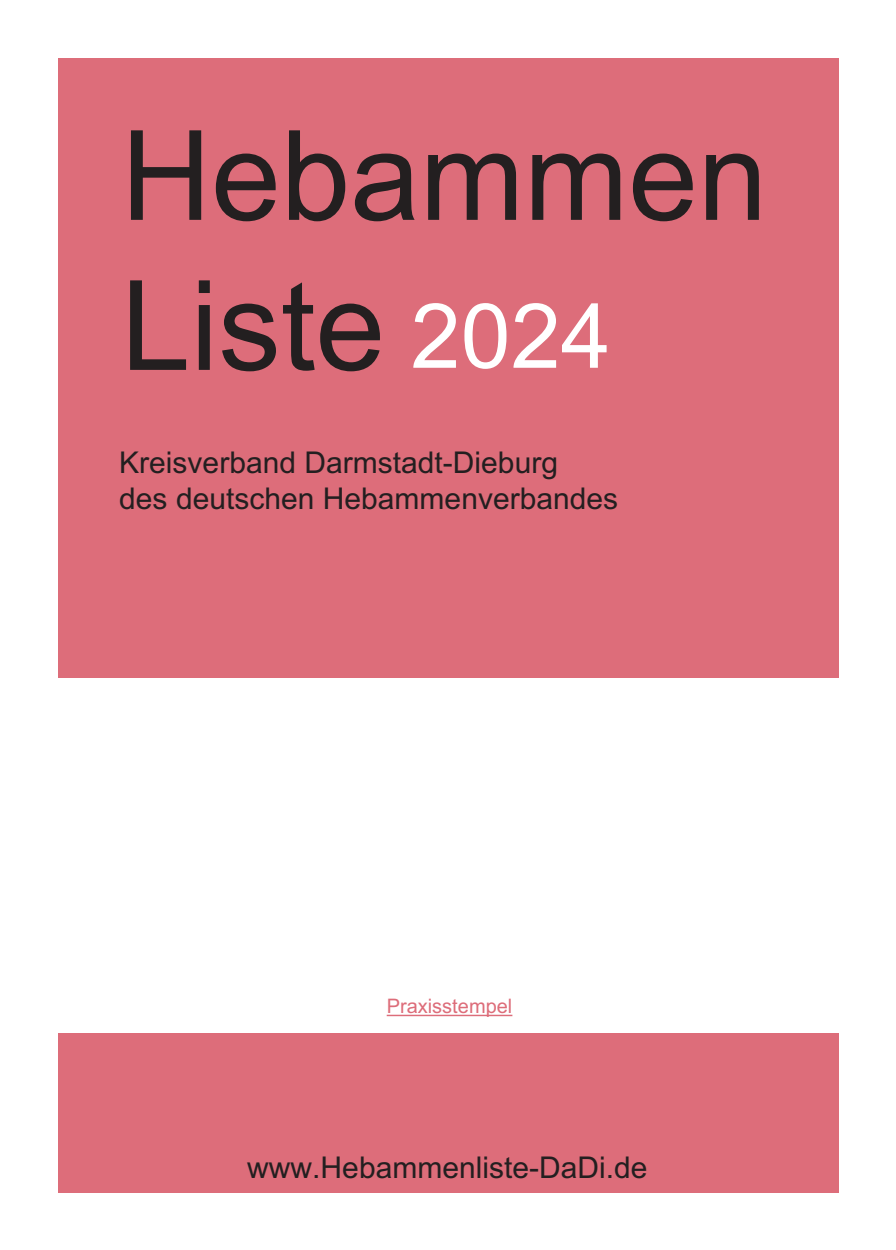
<style>
.page{position:relative;width:896px;height:1250px;background:#fff}
.page>*{position:absolute;margin:0;border:0;box-sizing:border-box;transform-origin:0 0}
.t1{font:125px/150px "Arial";color:#231f20}
.t2{font:30px/36px "Arial";color:#231f20}
.t3{font:20px "Arial";color:#dd6d7a}
.s1{font-size:90px;color:#fff}
</style>
<div class="page">
<div style="left:58px;top:58px;width:779px;height:1134px;background:#dd6d7a"></div>
<div style="left:40px;top:678px;width:813px;height:355px;background:#fff"></div>
<hr style="left:386px;top:1015px;width:126px;height:1px;background:#dd6d7a">
<h1 class="t1" style="left:121px;top:102px;width:648px">Hebammen<br>Liste <span class="s1">2024</span></h1>
<p class="t2" style="left:119px;top:445px;width:500px">Kreisverband Darmstadt-Dieburg<br>des deutschen Hebammenverbandes</p>
<p class="t3" style="left:386px;top:995px;width:127px">Praxisstempel</p>
<p class="t2" style="left:247px;top:1150px;width:402px">www.Hebammenliste-DaDi.de</p>
</div>
